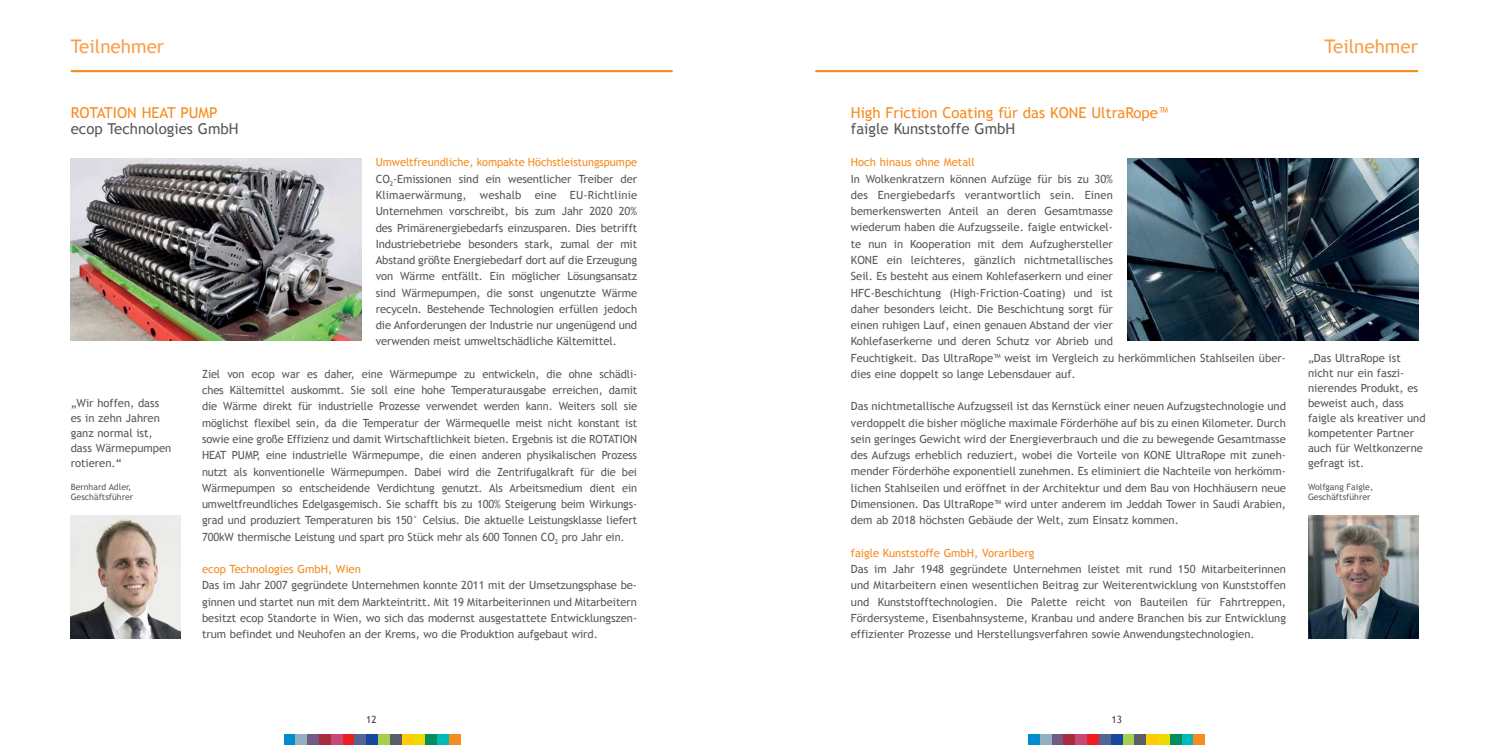
<style>
.page{position:relative;width:1489px;height:745px;background:#fff}
.page>*{position:absolute;margin:0;border:0;box-sizing:border-box;transform-origin:0 0}
.t1{font:18.75px "Trebuchet MS";color:#f99f49}
.t2{font:15px "Trebuchet MS";color:#f68b1f}
.t3{font:15px "Trebuchet MS";color:#58595b}
.t4{font:11.25px/16.2px "Trebuchet MS";color:#58595b;text-align:justify}
.t5{font:11.25px "Trebuchet MS";color:#f68b1f}
.t6{font:10px "Trebuchet MS";color:#414042}
.t7{font:8.75px/10.5px "Trebuchet MS";color:#58595b}
.s1{color:#f68b1f}
</style>
<div class="page">
<div style="left:1028px;top:733px;width:11px;height:11px;background:#008dd0"></div>
<div style="left:1039px;top:733px;width:12px;height:11px;background:#94b0be"></div>
<div style="left:1051px;top:733px;width:12px;height:11px;background:#725986"></div>
<div style="left:1063px;top:733px;width:12px;height:11px;background:#a72c3e"></div>
<div style="left:1075px;top:733px;width:12px;height:11px;background:#c64a77"></div>
<div style="left:1087px;top:733px;width:11px;height:11px;background:#ed1d24"></div>
<div style="left:1098px;top:733px;width:12px;height:11px;background:#526696"></div>
<div style="left:1110px;top:733px;width:12px;height:11px;background:#17479e"></div>
<div style="left:1122px;top:733px;width:12px;height:11px;background:#a5cf4d"></div>
<div style="left:1134px;top:733px;width:12px;height:11px;background:#576066"></div>
<div style="left:1146px;top:733px;width:11px;height:11px;background:#ffcb05"></div>
<div style="left:1157px;top:733px;width:12px;height:11px;background:#eedc00"></div>
<div style="left:1169px;top:733px;width:12px;height:11px;background:#008e60"></div>
<div style="left:1181px;top:733px;width:12px;height:11px;background:#00b9b5"></div>
<div style="left:1193px;top:733px;width:12px;height:11px;background:#f68b1f"></div>
<div style="left:283px;top:733px;width:12px;height:11px;background:#008dd0"></div>
<div style="left:295px;top:733px;width:12px;height:11px;background:#94b0be"></div>
<div style="left:307px;top:733px;width:12px;height:11px;background:#725986"></div>
<div style="left:319px;top:733px;width:12px;height:11px;background:#a72c3e"></div>
<div style="left:331px;top:733px;width:12px;height:11px;background:#c64a77"></div>
<div style="left:343px;top:733px;width:11px;height:11px;background:#ed1d24"></div>
<div style="left:354px;top:733px;width:12px;height:11px;background:#526696"></div>
<div style="left:366px;top:733px;width:12px;height:11px;background:#17479e"></div>
<div style="left:378px;top:733px;width:12px;height:11px;background:#a5cf4d"></div>
<div style="left:390px;top:733px;width:12px;height:11px;background:#576066"></div>
<div style="left:402px;top:733px;width:11px;height:11px;background:#ffcb05"></div>
<div style="left:413px;top:733px;width:12px;height:11px;background:#eedc00"></div>
<div style="left:425px;top:733px;width:12px;height:11px;background:#008e60"></div>
<div style="left:437px;top:733px;width:12px;height:11px;background:#00b9b5"></div>
<div style="left:449px;top:733px;width:12px;height:11px;background:#f68b1f"></div>
<hr style="left:815px;top:70px;width:602px;height:2px;background:#f68b1f">
<hr style="left:71px;top:70px;width:601px;height:2px;background:#f68b1f">
<img style="left:71px;top:515px;width:110px;height:123px">
<img style="left:1308px;top:515px;width:109px;height:123px">
<img style="left:1127px;top:159px;width:290px;height:181px">
<img style="left:71px;top:159px;width:290px;height:181px">
<h1 class="t1" style="left:71px;top:35px;width:95px">Teilnehmer</h1>
<h2 class="t2" style="left:71px;top:103px;width:148px">ROTATION HEAT PUMP</h2>
<h2 class="t3" style="left:71px;top:120px;width:169px">ecop Technologies GmbH</h2>
<p class="t4" style="left:71px;top:395px;width:102px;line-height:15px;text-align:left">„Wir hoffen, dass es in zehn Jahren ganz normal ist, dass Wärmepumpen rotieren.“</p>
<p class="t7" style="left:71px;top:481px;width:64px">Bernhard Adler,<br>Geschäftsführer</p>
<p class="t4" style="left:376px;top:154px;width:263px"><span class="s1">Umweltfreundliche, kompakte Höchstleistungspumpe </span>CO<sub>2</sub>-Emissionen sind ein wesentlicher Treiber der Klimaerwärmung, weshalb eine EU-Richtlinie Unternehmen vorschreibt, bis zum Jahr 2020 20% des Primärenergiebedarfs einzusparen. Dies betrifft Industriebetriebe besonders stark, zumal der mit Abstand größte Energiebedarf dort auf die Erzeugung von Wärme entfällt. Ein möglicher Lösungsansatz sind Wärmepumpen, die sonst ungenutzte Wärme recyceln. Bestehende Technologien erfüllen jedoch die Anforderungen der Industrie nur ungenügend und verwenden meist umweltschädliche Kältemittel.</p>
<p class="t4" style="left:202px;top:366px;width:436px">Ziel von ecop war es daher, eine Wärmepumpe zu entwickeln, die ohne schädli&shy;ches Kältemittel auskommt. Sie soll eine hohe Temperaturausgabe erreichen, damit die Wärme direkt für industrielle Prozesse verwendet werden kann. Weiters soll sie möglichst flexibel sein, da die Temperatur der Wärmequelle meist nicht konstant ist sowie eine große Effizienz und damit Wirtschaftlichkeit bieten. Ergebnis ist die ROTATION HEAT PUMP, eine industrielle Wärmepumpe, die einen anderen physikalischen Prozess nutzt als konventionelle Wärmepumpen. Dabei wird die Zentrifugalkraft für die bei Wärmepumpen so entscheidende Verdichtung genutzt. Als Arbeitsmedium dient ein umweltfreundliches Edelgasgemisch. Sie schafft bis zu 100% Steigerung beim Wirkungs&shy;grad und produziert Temperaturen bis 150° Celsius. Die aktuelle Leistungsklasse liefert 700kW thermische Leistung und spart pro Stück mehr als 600 Tonnen CO<sub>2</sub> pro Jahr ein.</p>
<p class="t5" style="left:202px;top:562px;width:160px">ecop Technologies GmbH, Wien</p>
<p class="t4" style="left:202px;top:577px;width:436px">Das im Jahr 2007 gegründete Unternehmen konnte 2011 mit der Umsetzungsphase be&shy;ginnen und startet nun mit dem Markteintritt. Mit 19 Mitarbeiterinnen und Mitarbeitern besitzt ecop Standorte in Wien, wo sich das modernst ausgestattete Entwicklungszen&shy;trum befindet und Neuhofen an der Krems, wo die Produktion aufgebaut wird.</p>
<h2 class="t2" style="left:850px;top:103px;width:318px">High Friction Coating für das KONE UltraRope™</h2>
<h2 class="t3" style="left:850px;top:120px;width:166px">faigle Kunststoffe GmbH</h2>
<p class="t5" style="left:850px;top:156px;width:125px">Hoch hinaus ohne Metall</p>
<p class="t4" style="left:850px;top:171px;width:436px;text-align:left">In Wolkenkratzern können Aufzüge für bis zu 30%<br>des Energiebedarfs verantwortlich sein. Einen<br>bemerkenswerten Anteil an deren Gesamtmasse<br>wiederum haben die Aufzugsseile. faigle entwickel-<br>te nun in Kooperation mit dem Aufzughersteller<br>KONE ein leichteres, gänzlich nichtmetallisches<br>Seil. Es besteht aus einem Kohlefaserkern und einer<br>HFC-Beschichtung (High-Friction-Coating) und ist<br>daher besonders leicht. Die Beschichtung sorgt für<br>einen ruhigen Lauf, einen genauen Abstand der vier<br>Kohlefaserkerne und deren Schutz vor Abrieb und<br>Feuchtigkeit. Das UltraRope™ weist im Vergleich zu herkömmlichen Stahlseilen über&shy;dies eine doppelt so lange Lebensdauer auf.</p>
<p class="t4" style="left:850px;top:398px;width:436px">Das nichtmetallische Aufzugsseil ist das Kernstück einer neuen Aufzugstechnologie und verdoppelt die bisher mögliche maximale Förderhöhe auf bis zu einen Kilometer. Durch sein geringes Gewicht wird der Energieverbrauch und die zu bewegende Gesamtmasse des Aufzugs erheblich reduziert, wobei die Vorteile von KONE UltraRope mit zuneh&shy;mender Förderhöhe exponentiell zunehmen. Es eliminiert die Nachteile von herkömm&shy;lichen Stahlseilen und eröffnet in der Architektur und dem Bau von Hochhäusern neue Dimensionen. Das UltraRope™ wird unter anderem im Jeddah Tower in Saudi Arabien, dem ab 2018 höchsten Gebäude der Welt, zum Einsatz kommen.</p>
<p class="t5" style="left:850px;top:546px;width:185px">faigle Kunststoffe GmbH, Vorarlberg</p>
<p class="t4" style="left:850px;top:560px;width:436px">Das im Jahr 1948 gegründete Unternehmen leistet mit rund 150 Mitarbeiterinnen und Mitarbeitern einen wesentlichen Beitrag zur Weiterentwicklung von Kunststoffen und Kunststofftechnologien. Die Palette reicht von Bauteilen für Fahrtreppen, Fördersysteme, Eisenbahnsysteme, Kranbau und andere Branchen bis zur Entwicklung effizienter Prozesse und Herstellungsverfahren sowie Anwendungstechnologien.</p>
<h1 class="t1" style="left:1324px;top:35px;width:95px">Teilnehmer</h1>
<p class="t4" style="left:1307px;top:350px;width:119px;line-height:15px;text-align:left">„Das UltraRope ist nicht nur ein faszi&shy;nierendes Produkt, es beweist auch, dass faigle als kreativer und kompetenter Partner auch für Weltkonzerne gefragt ist.</p>
<p class="t7" style="left:1307px;top:481px;width:67px">Wolfgang Faigle,<br>Geschäftsführer</p>
<p class="t6" style="left:366px;top:713px;width:12px">12</p>
<p class="t6" style="left:1111px;top:713px;width:12px">13</p>
</div>
